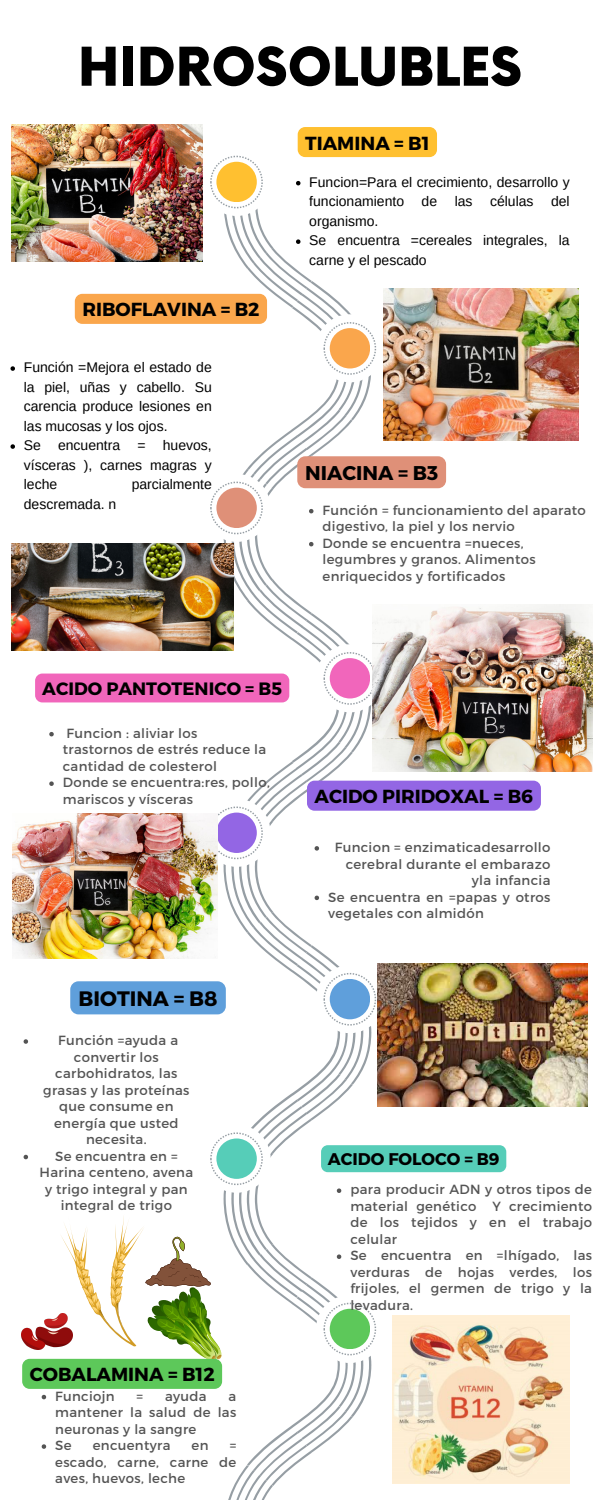
<style>
.page{position:relative;width:600px;height:1500px;background:#fff}
.page>*{position:absolute;margin:0;border:0;box-sizing:border-box;transform-origin:0 0}
.t1{font:900 52.1px "Now";color:#000}
.t2{font:700 20.9px "Montserrat";color:#000}
.t3{font:700 19.9px "Montserrat";color:#000}
.t4{font:700 18.9px "Montserrat";color:#000}
.t5{font:700 17.9px "Montserrat";color:#000}
.t6{font:700 16.9px "Montserrat";color:#000}
.t7{font:14px/19.5px "Arimo";color:#000;text-align:justify}
.t8{font:13.3px/16.5px "Montserrat";letter-spacing:.025em;color:#545454}
</style>
<div class="page">
<img style="left:12px;top:125px;width:190px;height:136px">
<img style="left:384px;top:289px;width:195px;height:152px">
<img style="left:12px;top:543px;width:48px;height:107px">
<img style="left:376px;top:605px;width:216px;height:166px">
<img style="left:12px;top:821px;width:48px;height:138px">
<img style="left:378px;top:964px;width:209px;height:142px">
<img style="left:21px;top:1314px;width:39px;height:35px">
<img style="left:393px;top:1316px;width:177px;height:168px">
<div style="left:298px;top:127px;width:139px;height:30px;background:#ffc030;border-radius:8px"></div>
<div style="left:297px;top:456px;width:149px;height:32px;background:#df9078;border-radius:8px"></div>
<div style="left:307px;top:781px;width:234px;height:30px;background:#9366e4;border-radius:8px"></div>
<div style="left:321px;top:1145px;width:185px;height:27px;background:#56cdb8;border-radius:7px"></div>
<div style="left:35px;top:674px;width:254px;height:28px;background:#f166bb;border-radius:7px"></div>
<svg style="left:49px;top:732px;width:5px;height:4px"></svg>
<svg style="left:49px;top:781px;width:5px;height:5px"></svg>
<svg style="left:24px;top:1039px;width:4px;height:5px"></svg>
<svg style="left:24px;top:1155px;width:4px;height:4px"></svg>
<div style="left:22px;top:1359px;width:200px;height:30px;background:#5dc85a;border-radius:8px"></div>
<img style="left:60px;top:156px;width:316px;height:1344px">
<svg style="left:10px;top:366px;width:5px;height:5px"></svg>
<svg style="left:10px;top:444px;width:5px;height:5px"></svg>
<svg style="left:42px;top:1395px;width:4px;height:4px"></svg>
<svg style="left:42px;top:1444px;width:4px;height:5px"></svg>
<p class="t1" style="left:78px;top:39px;width:445px">HIDROSOLUBLES</p>
<p class="t4" style="left:305px;top:131px;width:126px">TIAMINA = B1</p>
<p class="t4" style="left:82px;top:297px;width:179px">RIBOFLAVINA = B2</p>
<p class="t7" style="left:24px;top:358px;width:190px">Función =Mejora el estado de la piel, uñas y cabello. Su carencia produce lesiones en las mucosas y los ojos.</p>
<p class="t7" style="left:24px;top:436px;width:190px">Se encuentra = huevos, vísceras ), carnes magras y leche</p>
<p class="t7" style="left:132px;top:475px;width:82px">parcialmente</p>
<p class="t7" style="left:24px;top:494px;width:94px">descremada. n</p>
<p class="t7" style="left:309px;top:172px;width:262px">Funcion=Para el crecimiento, desarrollo y funcionamiento de las células del organismo.</p>
<p class="t7" style="left:309px;top:231px;width:262px">Se encuentra =cereales integrales, la carne y el pescado</p>
<p class="t3" style="left:305px;top:460px;width:134px">NIACINA = B3</p>
<p class="t8" style="left:323px;top:501px;width:265px">Función = funcionamiento del aparato digestivo, la piel y los nervio</p>
<p class="t8" style="left:323px;top:534px;width:215px">Donde se encuentra =nueces, legumbres y granos. Alimentos enriquecidos y fortificados</p>
<p class="t5" style="left:42px;top:677px;width:241px">ACIDO PANTOTENICO = B5</p>
<p class="t8" style="left:63px;top:724px;width:205px">Funcion : aliviar los trastornos de estrés reduce la cantidad de colesterol</p>
<p class="t8" style="left:63px;top:774px;width:209px">Donde se encuentra:res, pollo, mariscos y vísceras</p>
<p class="t2" style="left:79px;top:985px;width:140px">BIOTINA = B8</p>
<p class="t8" style="left:43px;top:1032px;width:148px;text-align:center">Función =ayuda a convertir los carbohidratos, las grasas y las proteínas que consume en energía que usted necesita.</p>
<p class="t8" style="left:40px;top:1147px;width:155px;text-align:center">Se encuentra en =<br>Harina centeno, avena y trigo integral y pan integral de trigo</p>
<p class="t4" style="left:30px;top:1362px;width:186px">COBALAMINA = B12</p>
<p class="t8" style="left:55px;top:1387px;width:61px">Funciojn</p>
<p class="t8" style="left:137px;top:1387px;width:8px">=</p>
<p class="t8" style="left:165px;top:1387px;width:43px">ayuda</p>
<p class="t8" style="left:55px;top:1387px;width:183px;text-align:justify;text-indent:173px">a mantener la salud de las neuronas y la sangre</p>
<p class="t8" style="left:55px;top:1437px;width:18px">Se</p>
<p class="t8" style="left:93px;top:1437px;width:79px">encuentyra</p>
<p class="t8" style="left:192px;top:1437px;width:18px">en</p>
<p class="t8" style="left:55px;top:1437px;width:183px;text-align:justify;text-indent:174px">= escado, carne, carne de aves, huevos, leche</p>
<p class="t4" style="left:315px;top:784px;width:220px">ACIDO PIRIDOXAL = B6</p>
<p class="t8" style="left:335px;top:838px;width:217px;text-align:right">Funcion = enzimaticadesarrollo cerebral durante el embarazo yla infancia</p>
<p class="t8" style="left:328px;top:888px;width:224px">Se encuentra en =papas y otros vegetales con almidón</p>
<p class="t6" style="left:328px;top:1148px;width:173px">ACIDO FOLOCO = B9</p>
<p class="t8" style="left:350px;top:1181px;width:243px;text-align:justify">para producir ADN y otros tipos de material genético Y crecimiento de los tejidos y en el trabajo celular</p>
<p class="t8" style="left:350px;top:1247px;width:243px;text-align:justify">Se encuentra en =lhígado, las verduras de hojas verdes, los frijoles, el germen de trigo y la levadura.</p>
</div>
